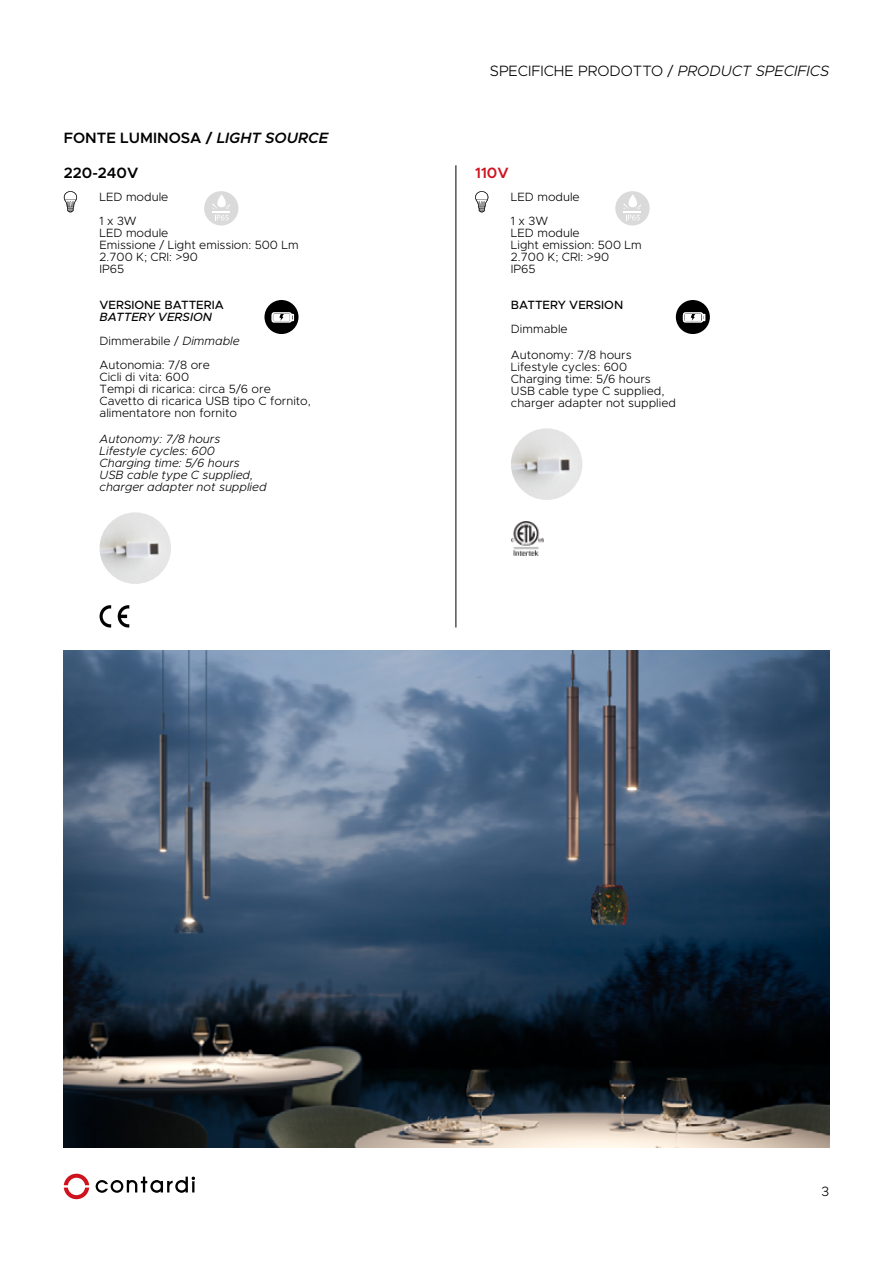
<style>
.page{position:relative;width:893px;height:1263px;background:#fff}
.page>*{position:absolute;margin:0;border:0;box-sizing:border-box;transform-origin:0 0}
.t1{font:300 15px "Metropolis";color:#000}
.t2{font:600 15px "Metropolis";color:#000}
.t3{font:600 15px "Metropolis";color:#cf131e}
.t4{font:300 13.5px "Metropolis";color:#000}
.t5{font:300 12px/12px "Metropolis";color:#000}
.t6{font:italic 300 12px/12px "Metropolis";color:#000}
.t7{font:500 12px "Metropolis";color:#000}
.s1{font-style:italic}
.s2{font-weight:500;font-style:italic}
</style>
<div class="page">
<svg style="left:96px;top:1176px;width:99px;height:17px"></svg>
<svg style="left:64px;top:1174px;width:25px;height:25px"></svg>
<img style="left:512px;top:521px;width:32px;height:34px">
<svg style="left:100px;top:605px;width:11px;height:22px"></svg>
<svg style="left:118px;top:605px;width:11px;height:22px"></svg>
<hr style="left:455px;top:165px;width:1px;height:462px;background:#000">
<div style="left:264px;top:300px;width:34px;height:34px;background:#000;border-radius:50%"></div>
<svg style="left:271px;top:312px;width:24px;height:11px"></svg>
<div style="left:676px;top:300px;width:34px;height:34px;background:#000;border-radius:50%"></div>
<svg style="left:682px;top:312px;width:24px;height:11px"></svg>
<img style="left:100px;top:512px;width:71px;height:72px;border-radius:36px">
<img style="left:511px;top:428px;width:71px;height:72px;border-radius:36px">
<svg style="left:64px;top:191px;width:13px;height:21px"></svg>
<svg style="left:475px;top:191px;width:13px;height:21px"></svg>
<img style="left:64px;top:650px;width:765px;height:497px">
<div style="left:204px;top:191px;width:34px;height:34px;background:#dadada;border-radius:50%"></div>
<svg style="left:212px;top:194px;width:18px;height:26px"></svg>
<div style="left:615px;top:191px;width:35px;height:34px;background:#dadada;border-radius:50%"></div>
<svg style="left:623px;top:194px;width:18px;height:26px"></svg>
<p class="t1" style="left:490px;top:62px;width:341px">SPECIFICHE PRODOTTO / <span class="s1">PRODUCT SPECIFICS</span></p>
<p class="t2" style="left:64px;top:129px;width:266px">FONTE LUMINOSA / <span class="s1">LIGHT SOURCE</span></p>
<p class="t2" style="left:64px;top:163px;width:76px">220-240V</p>
<p class="t3" style="left:475px;top:163px;width:35px">110V</p>
<p class="t5" style="left:100px;top:185px;width:70px;line-height:24px">LED module<br>1 x 3W</p>
<p class="t5" style="left:100px;top:227px;width:201px">LED module<br>Emissione / Light emission: 500 Lm<br>2.700 K; CRI: &gt;90<br>IP65</p>
<p class="t7" style="left:100px;top:297px;width:126px">VERSIONE BATTERIA</p>
<p class="t5" style="left:100px;top:305px;width:142px;line-height:24px"><span class="s2">BATTERY VERSION<br></span>Dimmerabile / <span class="s1">Dimmable<br></span>Autonomia: 7/8 ore</p>
<p class="t5" style="left:100px;top:371px;width:213px">Cicli di vita: 600<br>Tempi di ricarica: circa 5/6 ore<br>Cavetto di ricarica USB tipo C fornito, alimentatore non fornito</p>
<p class="t6" style="left:100px;top:433px;width:169px">Autonomy: 7/8 hours<br>Lifestyle cycles: 600<br>Charging time: 5/6 hours<br>USB cable type C supplied, charger adapter not supplied</p>
<p class="t5" style="left:511px;top:185px;width:70px;line-height:24px">LED module<br>1 x 3W</p>
<p class="t5" style="left:511px;top:227px;width:132px">LED module<br>Light emission: 500 Lm<br>2.700 K; CRI: &gt;90<br>IP65</p>
<p class="t7" style="left:511px;top:297px;width:114px">BATTERY VERSION</p>
<p class="t5" style="left:511px;top:315px;width:122px;line-height:26.4px">Dimmable<br>Autonomy: 7/8 hours</p>
<p class="t5" style="left:511px;top:361px;width:167px">Lifestyle cycles: 600<br>Charging time: 5/6 hours<br>USB cable type C supplied, charger adapter not supplied</p>
<p class="t4" style="left:821px;top:1183px;width:9px">3</p>
</div>
